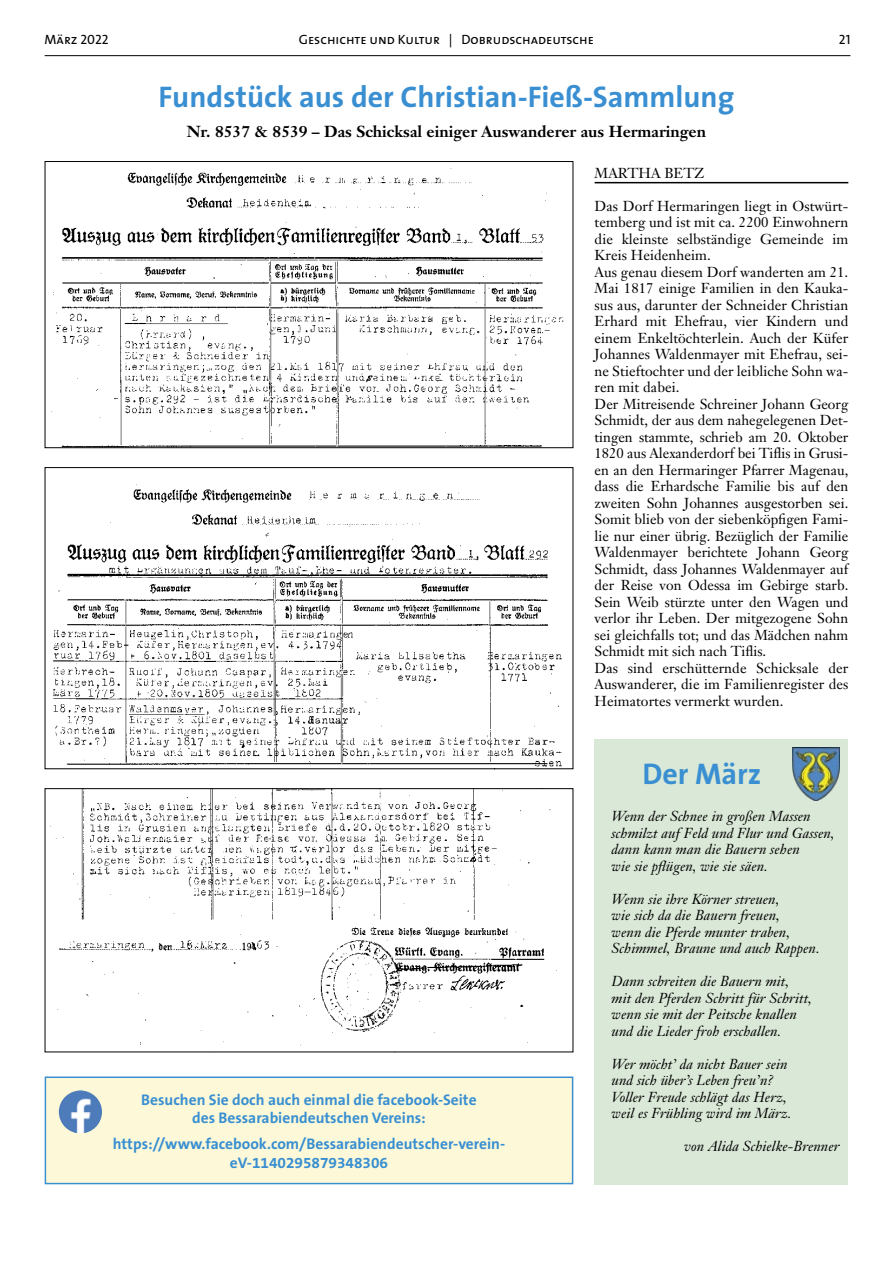
<style>
.page{position:relative;width:893px;height:1263px;background:#fff}
.page>*{position:absolute;margin:0;border:0;box-sizing:border-box;transform-origin:0 0}
.t1{font:700 30px "The Sans";color:#398fd1}
.t2{font:700 15.75px "Janson Text";color:#000}
.t3{font:700 15.45px/18.1px "The Sans B7";color:#398fd1;text-align:center}
.t4{font:14.25px/16.5px "Janson Text";color:#000}
.t5{font:italic 14.25px/16.5px "Janson Text";letter-spacing:.005em;color:#000}
.t6{font:13.5px "The Sans Caps";color:#000}
</style>
<div class="page">
<hr style="left:45px;top:55px;width:805px;height:1px;background:#000">
<div style="left:595px;top:739px;width:253px;height:445px;background:#dae8d7"></div>
<div style="left:45px;top:1077px;width:528px;height:106px;background:#fdf9d8"></div>
<div style="left:45px;top:1076px;width:528px;height:108px;border:2px solid #398fd1"></div>
<img style="left:59px;top:1090px;width:43px;height:43px;border-radius:22px">
<img style="left:792px;top:747px;width:47px;height:54px">
<hr style="left:595px;top:182px;width:253px;height:1px;background:#000">
<img style="left:50px;top:790px;width:507px;height:256px">
<div style="left:45px;top:788px;width:528px;height:264px;border:1px solid #000"></div>
<img style="left:51px;top:168px;width:513px;height:278px">
<div style="left:45px;top:161px;width:528px;height:287px;border:1px solid #000"></div>
<img style="left:53px;top:484px;width:509px;height:283px">
<div style="left:45px;top:467px;width:528px;height:302px;border:1px solid #000"></div>
<p class="t6" style="left:299px;top:28px;width:297px">Geschichte und Kultur | Dobrudschadeutsche</p>
<p class="t6" style="left:45px;top:28px;width:65px">März 2022</p>
<p class="t6" style="left:839px;top:28px;width:13px">21</p>
<h1 class="t1" style="left:159px;top:71px;width:577px">Fundstück aus der Christian-Fieß-Sammlung</h1>
<p class="t2" style="left:187px;top:121px;width:521px">Nr. 8537 &amp; 8539 – Das Schicksal einiger Auswanderer aus Hermaringen</p>
<p class="t3" style="left:141px;top:1091px;width:337px">Besuchen Sie doch auch einmal die facebook-Seite des Bessarabiendeutschen Vereins:</p>
<p class="t3" style="left:113px;top:1135px;width:394px">https://www.facebook.com/Bessarabiendeutscher-verein&shy;eV-1140295879348306</p>
<p class="t4" style="left:595px;top:164px;width:111px">MARTHA BETZ</p>
<p class="t4" style="left:595px;top:197px;width:255px">Das Dorf Hermaringen liegt in Ostwürt&shy;temberg und ist mit ca. 2200 Einwohnern die kleinste selbständige Gemeinde im Kreis Heidenheim.<br>Aus genau diesem Dorf wanderten am 21.<br>Mai 1817 einige Familien in den Kauka&shy;sus aus, darunter der Schneider Christian Erhard mit Ehefrau, vier Kindern und einem Enkeltöchterlein. Auch der Küfer Johannes Waldenmayer mit Ehefrau, sei&shy;ne Stieftochter und der leibliche Sohn wa&shy;ren mit dabei.<br>Der Mitreisende Schreiner Johann Georg Schmidt, der aus dem nahegelegenen Det&shy;tingen stammte, schrieb am 20. Oktober 1820 aus Alexanderdorf bei Tiflis in Grusi&shy;en an den Hermaringer Pfarrer Magenau, dass die Erhardsche Familie bis auf den zweiten Sohn Johannes ausgestorben sei.<br>Somit blieb von der siebenköpfigen Fami&shy;lie nur einer übrig. Bezüglich der Familie Waldenmayer berichtete Johann Georg Schmidt, dass Johannes Waldenmayer auf der Reise von Odessa im Gebirge starb.<br>Sein Weib stürzte unter den Wagen und verlor ihr Leben. Der mitgezogene Sohn sei gleichfalls tot; und das Mädchen nahm Schmidt mit sich nach Tiflis.<br>Das sind erschütternde Schicksale der Auswanderer, die im Familienregister des Heimatortes vermerkt wurden.</p>
<h1 class="t1" style="left:642px;top:748px;width:120px">Der März</h1>
<p class="t5" style="left:612px;top:808px;width:224px">Wenn der Schnee in großen Massen schmilzt auf Feld und Flur und Gassen, dann kann man die Bauern sehen<br>wie sie pflügen, wie sie säen.</p>
<p class="t5" style="left:612px;top:891px;width:210px">Wenn sie ihre Körner streuen,<br>wie sich da die Bauern freuen,<br>wenn die Pferde munter traben,<br>Schimmel, Braune und auch Rappen.</p>
<p class="t5" style="left:612px;top:973px;width:202px">Dann schreiten die Bauern mit, mit den Pferden Schritt für Schritt, wenn sie mit der Peitsche knallen und die Lieder froh erschallen.</p>
<p class="t5" style="left:612px;top:1056px;width:181px">Wer möcht’ da nicht Bauer sein und sich über’s Leben freu’n?<br>Voller Freude schlägt das Herz, weil es Frühling wird im März.</p>
<p class="t5" style="left:684px;top:1138px;width:157px">von Alida Schielke-Brenner</p>
</div>
